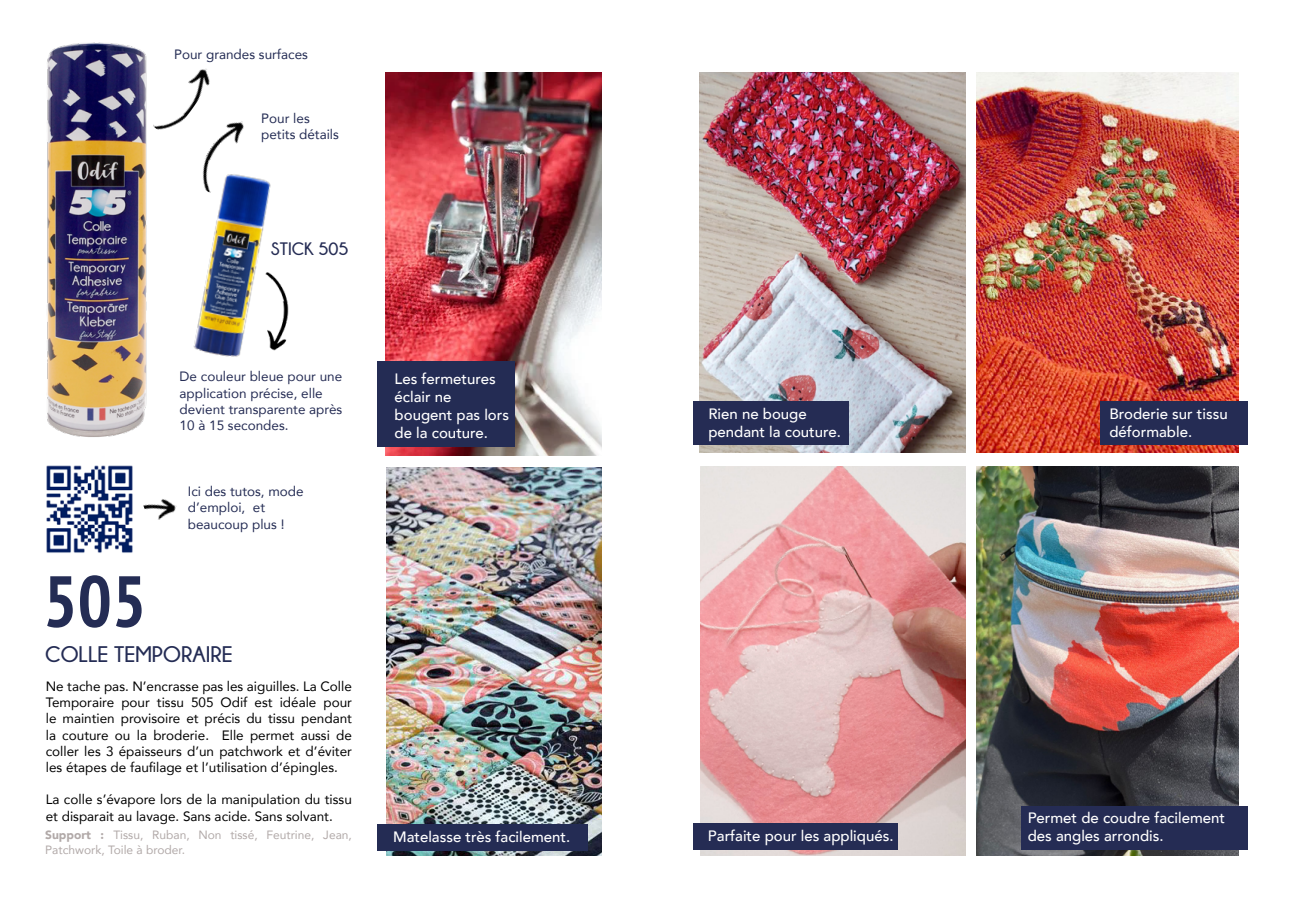
<style>
.page{position:relative;width:1293px;height:910px;background:#fff}
.page>*{position:absolute;margin:0;border:0;box-sizing:border-box;transform-origin:0 0}
.t1{font:700 condensed 72px "PT Sans";color:#242c54}
.t2{font:700 22.5px "Champagne&Limousines";color:#242c54}
.t3{font:700 18px "Champagne&Limousines";color:#252c54}
.t4{font:500 15px/18px "Avenir";color:#fff}
.t5{font:13.5px/16.2px "Avenir";color:#000;text-align:justify}
.t6{font:13.5px/16.2px "Avenir";color:#252c54}
.t7{font:13.5px/16.2px "Avenir";color:#242c54}
.t8{font:12px/14.4px "Avenir";color:#b1a9a8}
.s1{font-weight:900}
</style>
<div class="page">
<img style="left:386px;top:72px;width:215px;height:384px">
<img style="left:700px;top:72px;width:265px;height:381px">
<img style="left:193px;top:177px;width:78px;height:180px">
<img style="left:47px;top:42px;width:100px;height:395px">
<img style="left:265px;top:272px;width:23px;height:79px">
<img style="left:153px;top:69px;width:57px;height:61px">
<img style="left:191px;top:114px;width:59px;height:79px">
<img style="left:143px;top:499px;width:34px;height:21px">
<img style="left:46px;top:465px;width:87px;height:88px">
<div style="left:377px;top:361px;width:137px;height:85px;background:#242c54"></div>
<img style="left:386px;top:468px;width:215px;height:388px">
<div style="left:377px;top:824px;width:211px;height:27px;background:#242c54"></div>
<img style="left:976px;top:466px;width:263px;height:390px">
<img style="left:700px;top:466px;width:265px;height:390px">
<img style="left:976px;top:72px;width:263px;height:381px">
<div style="left:693px;top:401px;width:155px;height:44px;background:#252c54"></div>
<div style="left:693px;top:823px;width:204px;height:27px;background:#252c54"></div>
<div style="left:1100px;top:401px;width:148px;height:44px;background:#252c54"></div>
<div style="left:1021px;top:806px;width:227px;height:44px;background:#252c54"></div>
<p class="t7" style="left:174px;top:46px;width:135px">Pour grandes surfaces</p>
<p class="t7" style="left:261px;top:110px;width:79px">Pour les petits détails</p>
<h3 class="t3" style="left:271px;top:239px;width:79px">STICK 505</h3>
<p class="t6" style="left:180px;top:368px;width:164px">De couleur bleue pour une application précise, elle devient transparente après<br>10 à 15 secondes.</p>
<p class="t7" style="left:188px;top:483px;width:117px">Ici des tutos, mode d’emploi, et beaucoup plus !</p>
<h1 class="t1" style="left:43px;top:553px;width:105px">505</h1>
<h2 class="t2" style="left:45px;top:641px;width:189px">COLLE TEMPORAIRE</h2>
<p class="t5" style="left:46px;top:678px;width:308px">Ne tache pas. N’encrasse pas les aiguilles. La Colle Temporaire pour tissu 505 Odif est idéale pour le maintien provisoire et précis du tissu pendant la couture ou la broderie. Elle permet aussi de coller les 3 épaisseurs d’un patchwork et d’éviter les étapes de faufilage et l’utilisation d’épingles.</p>
<p class="t5" style="left:46px;top:791px;width:308px">La colle s’évapore lors de la manipulation du tissu et disparait au lavage. Sans acide. Sans solvant.</p>
<p class="t8" style="left:45px;top:827px;width:308px"><span class="s1">Support :</span> Tissu, Ruban, Non tissé, Feutrine, Jean,<br>Patchwork, Toile à broder.</p>
<p class="t4" style="left:394px;top:369px;width:116px">Les fermetures éclair ne bougent pas lors de la couture.</p>
<p class="t4" style="left:393px;top:827px;width:179px">Matelasse très facilement.</p>
<p class="t4" style="left:708px;top:404px;width:134px">Rien ne bouge pendant la couture.</p>
<p class="t4" style="left:1109px;top:404px;width:120px">Broderie sur tissu déformable.</p>
<p class="t4" style="left:708px;top:826px;width:187px">Parfaite pour les appliqués.</p>
<p class="t4" style="left:1027px;top:808px;width:199px">Permet de coudre facilement des angles arrondis.</p>
</div>
